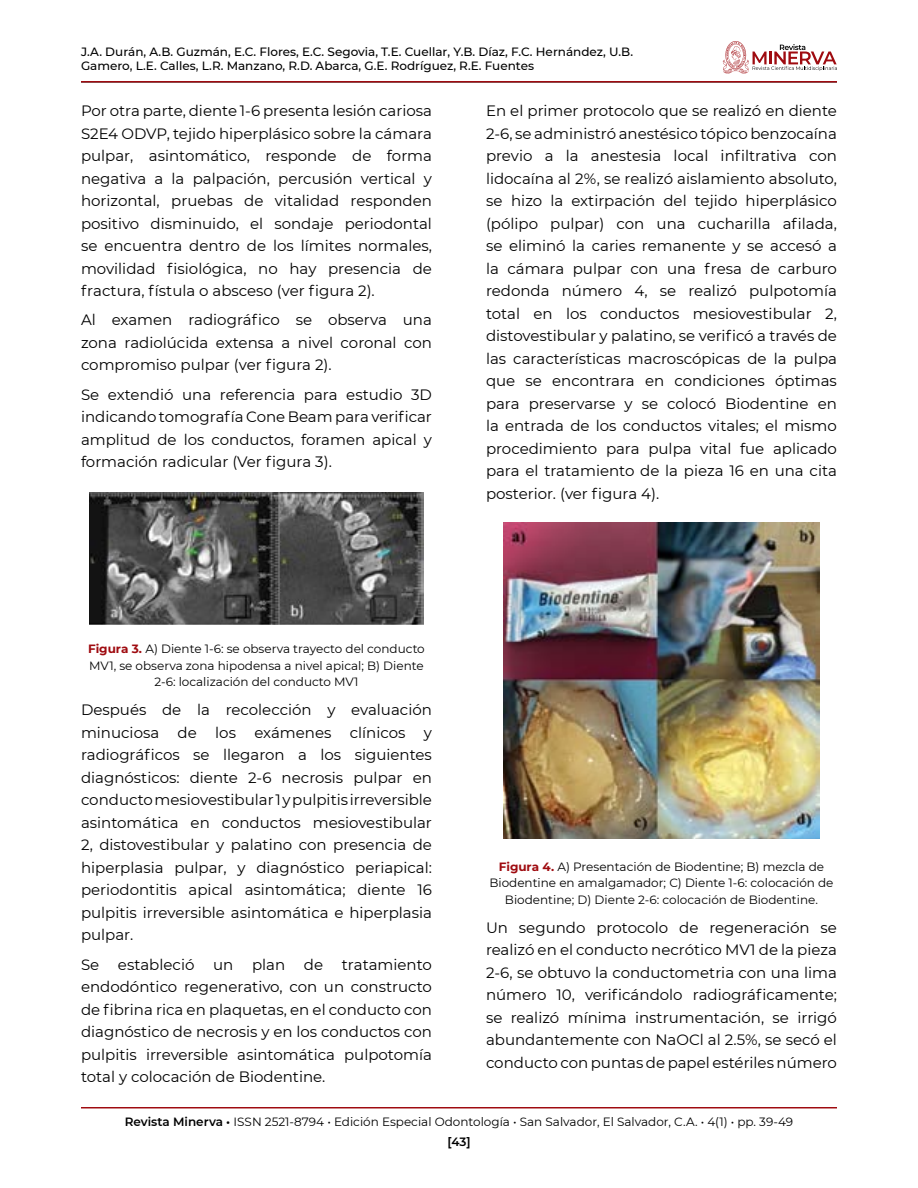
<style>
.page{position:relative;width:918px;height:1188px;background:#fff}
.page>*{position:absolute;margin:0;border:0;box-sizing:border-box;transform-origin:0 0}
.t1{font:15px/22.5px "Montserrat";color:#000;text-align:justify}
.t2{font:12px/16.5px "Montserrat";color:#000;text-align:center}
.t3{font:500 12px/14.4px "Montserrat";color:#000}
.s1{font-weight:700;color:#9f0b10}
.s2{font-weight:600}
</style>
<div class="page">
<hr style="left:81px;top:81px;width:756px;height:1px;background:#9f0b10">
<hr style="left:81px;top:1107px;width:756px;height:1px;background:#9f0b10">
<svg style="left:723px;top:41px;width:114px;height:33px"></svg>
<img style="left:90px;top:492px;width:333px;height:132px">
<img style="left:503px;top:522px;width:317px;height:317px">
<p class="t3" style="left:81px;top:44px;width:554px">J.A. Durán, A.B. Guzmán, E.C. Flores, E.C. Segovia, T.E. Cuellar, Y.B. Díaz, F.C. Hernández, U.B.<br>Gamero, L.E. Calles, L.R. Manzano, R.D. Abarca, G.E. Rodríguez, R.E. Fuentes</p>
<p class="t1" style="left:81px;top:99px;width:352px">Por otra parte, diente 1-6 presenta lesión cariosa S2E4 ODVP, tejido hiperplásico sobre la cámara pulpar, asintomático, responde de forma negativa a la palpación, percusión vertical y horizontal, pruebas de vitalidad responden positivo disminuido, el sondaje periodontal se encuentra dentro de los límites normales, movilidad fisiológica, no hay presencia de fractura, fístula o absceso (ver figura 2).</p>
<p class="t1" style="left:81px;top:308px;width:352px">Al examen radiográfico se observa una zona radiolúcida extensa a nivel coronal con compromiso pulpar (ver figura 2).</p>
<p class="t1" style="left:81px;top:382px;width:352px">Se extendió una referencia para estudio 3D indicando tomografía Cone Beam para verificar amplitud de los conductos, foramen apical y formación radicular (Ver figura 3).</p>
<p class="t1" style="left:486px;top:99px;width:353px">En el primer protocolo que se realizó en diente 2-6, se administró anestésico tópico benzocaína previo a la anestesia local infiltrativa con lidocaína al 2%, se realizó aislamiento absoluto, se hizo la extirpación del tejido hiperplásico (pólipo pulpar) con una cucharilla afilada, se eliminó la caries remanente y se accesó a la cámara pulpar con una fresa de carburo redonda número 4, se realizó pulpotomía total en los conductos mesiovestibular 2, distovestibular y palatino, se verificó a través de las características macroscópicas de la pulpa que se encontrara en condiciones óptimas para preservarse y se colocó Biodentine en la entrada de los conductos vitales; el mismo procedimiento para pulpa vital fue aplicado para el tratamiento de la pieza 16 en una cita posterior. (ver figura 4).</p>
<p class="t2" style="left:88px;top:640px;width:338px"><span class="s1">Figura 3.</span> A) Diente 1-6: se observa trayecto del conducto<br>MV1, se observa zona hipodensa a nivel apical; B) Diente<br>2-6: localización del conducto MV1</p>
<p class="t1" style="left:81px;top:698px;width:353px">Después de la recolección y evaluación minuciosa de los exámenes clínicos y radiográficos se llegaron a los siguientes diagnósticos: diente 2-6 necrosis pulpar en conducto mesiovestibular 1 y pulpitis irreversible asintomática en conductos mesiovestibular 2, distovestibular y palatino con presencia de hiperplasia pulpar, y diagnóstico periapical: periodontitis apical asintomática; diente 16 pulpitis irreversible asintomática e hiperplasia pulpar.</p>
<p class="t1" style="left:81px;top:952px;width:353px">Se estableció un plan de tratamiento endodóntico regenerativo, con un constructo de fibrina rica en plaquetas, en el conducto con diagnóstico de necrosis y en los conductos con pulpitis irreversible asintomática pulpotomía total y colocación de Biodentine.</p>
<p class="t2" style="left:489px;top:858px;width:346px"><span class="s1">Figura 4.</span> A) Presentación de Biodentine; B) mezcla de<br>Biodentine en amalgamador; C) Diente 1-6: colocación de<br>Biodentine; D) Diente 2-6: colocación de Biodentine.</p>
<p class="t1" style="left:486px;top:916px;width:353px">Un segundo protocolo de regeneración se realizó en el conducto necrótico MV1 de la pieza 2-6, se obtuvo la conductometria con una lima número 10, verificándolo radiográficamente; se realizó mínima instrumentación, se irrigó abundantemente con NaOCl al 2.5%, se secó el conducto con puntas de papel estériles número</p>
<p class="t2" style="left:125px;top:1112px;width:670px;line-height:19.5px"><span class="s2">Revista Minerva •</span> ISSN 2521-8794 • Edición Especial Odontología • San Salvador, El Salvador, C.A. • 4(1) • pp. 39-49 <span class="s2">[43]</span></p>
</div>
